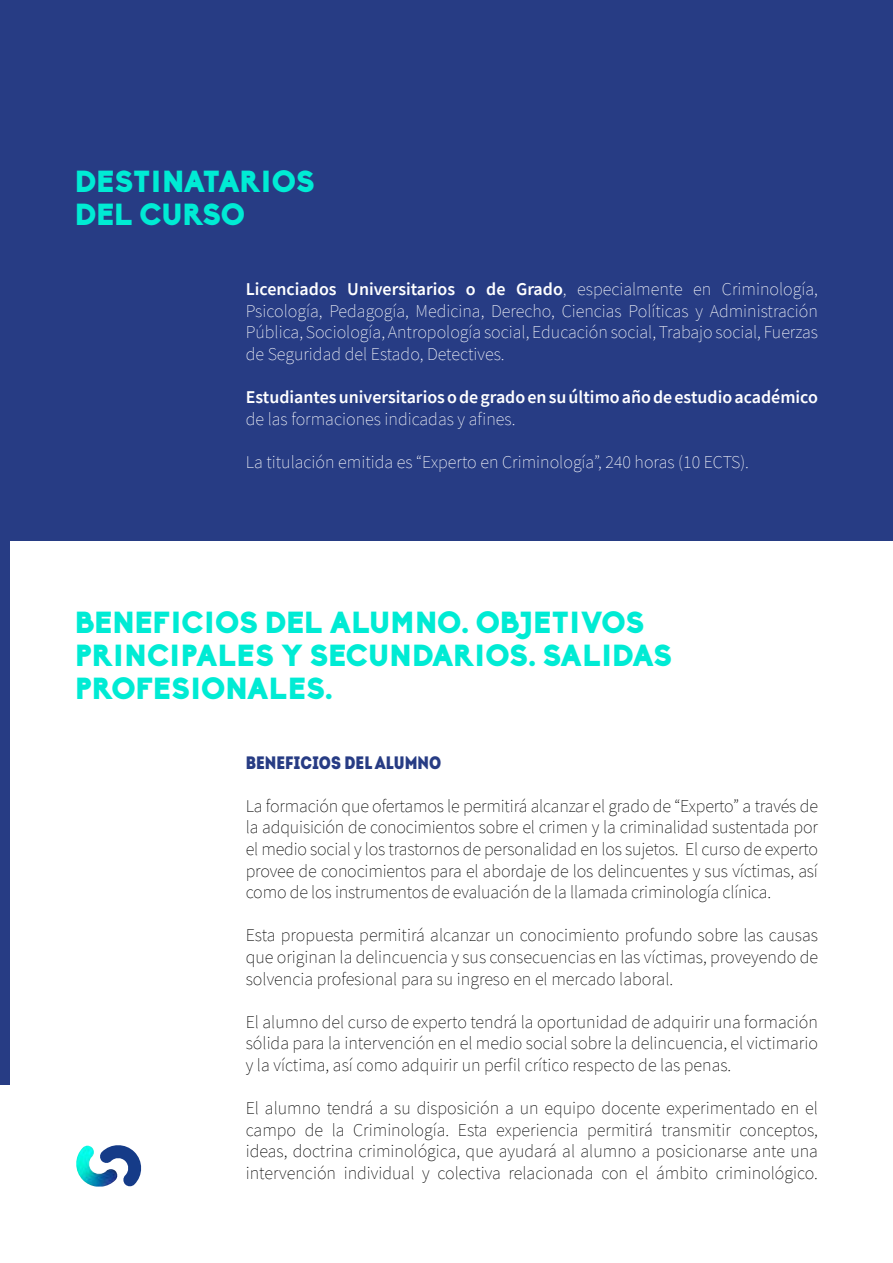
<style>
.page{position:relative;width:893px;height:1263px;background:#fff}
.page>*{position:absolute;margin:0;border:0;box-sizing:border-box;transform-origin:0 0}
.t1{font:900 30px/33px "Biko";color:#00ebd4}
.t2{font:200 18px/21.6px "Source Sans Pro";color:#000;text-align:justify}
.t3{font:200 18px/21.6px "Source Sans Pro";color:#fff;text-align:justify}
.t4{font:600 18px "Source Sans Pro";color:#fff}
.t5{font:18px "Intro Cond Black Free";color:#273c84}
.s1{font-weight:600}
</style>
<div class="page">
<div style="left:0;top:178px;width:9px;height:906px;background:#273c84"></div>
<svg style="left:99px;top:1145px;width:43px;height:42px"></svg>
<img style="left:76px;top:1146px;width:42px;height:40px">
<div style="left:0;top:0;width:893px;height:540px;background:#273c84"></div>
<h1 class="t1" style="left:75px;top:165px;width:241px">DESTINATARIOS<br>DEL CURSO</h1>
<p class="t3" style="left:246px;top:278px;width:574px"><span class="s1">Licenciados Universitarios o de Grado</span>, especialmente en Criminología, Psicología, Pedagogía, Medicina, Derecho, Ciencias Políticas y Administración Pública, Sociología, Antropología social, Educación social, Trabajo social, Fuerzas de Seguridad del Estado, Detectives.</p>
<p class="t4" style="left:246px;top:385px;width:574px">Estudiantes universitarios o de grado en su último año de estudio académico</p>
<p class="t3" style="left:246px;top:408px;width:271px">de las formaciones indicadas y afines.</p>
<p class="t3" style="left:246px;top:451px;width:505px">La titulación emitida es “Experto en Criminología”, 240 horas (10 ECTS).</p>
<h1 class="t1" style="left:75px;top:606px;width:599px">BENEFICIOS DEL ALUMNO. OBJETIVOS<br>PRINCIPALES Y SECUNDARIOS. SALIDAS<br>PROFESIONALES.</h1>
<p class="t5" style="left:246px;top:750px;width:197px">BENEFICIOS DEL ALUMNO</p>
<p class="t2" style="left:246px;top:795px;width:574px">La formación que ofertamos le permitirá alcanzar el grado de “Experto” a través de la adquisición de conocimientos sobre el crimen y la criminalidad sustentada por el medio social y los trastornos de personalidad en los sujetos. El curso de experto provee de conocimientos para el abordaje de los delincuentes y sus víctimas, así como de los instrumentos de evaluación de la llamada criminología clínica.</p>
<p class="t2" style="left:246px;top:925px;width:574px">Esta propuesta permitirá alcanzar un conocimiento profundo sobre las causas que originan la delincuencia y sus consecuencias en las víctimas, proveyendo de solvencia profesional para su ingreso en el mercado laboral.</p>
<p class="t2" style="left:246px;top:1011px;width:574px">El alumno del curso de experto tendrá la oportunidad de adquirir una formación sólida para la intervención en el medio social sobre la delincuencia, el victimario y la víctima, así como adquirir un perfil crítico respecto de las penas.</p>
<p class="t2" style="left:246px;top:1097px;width:574px">El alumno tendrá a su disposición a un equipo docente experimentado en el campo de la Criminología. Esta experiencia permitirá transmitir conceptos, ideas, doctrina criminológica, que ayudará al alumno a posicionarse ante una intervención individual y colectiva relacionada con el ámbito criminológico.</p>
</div>
